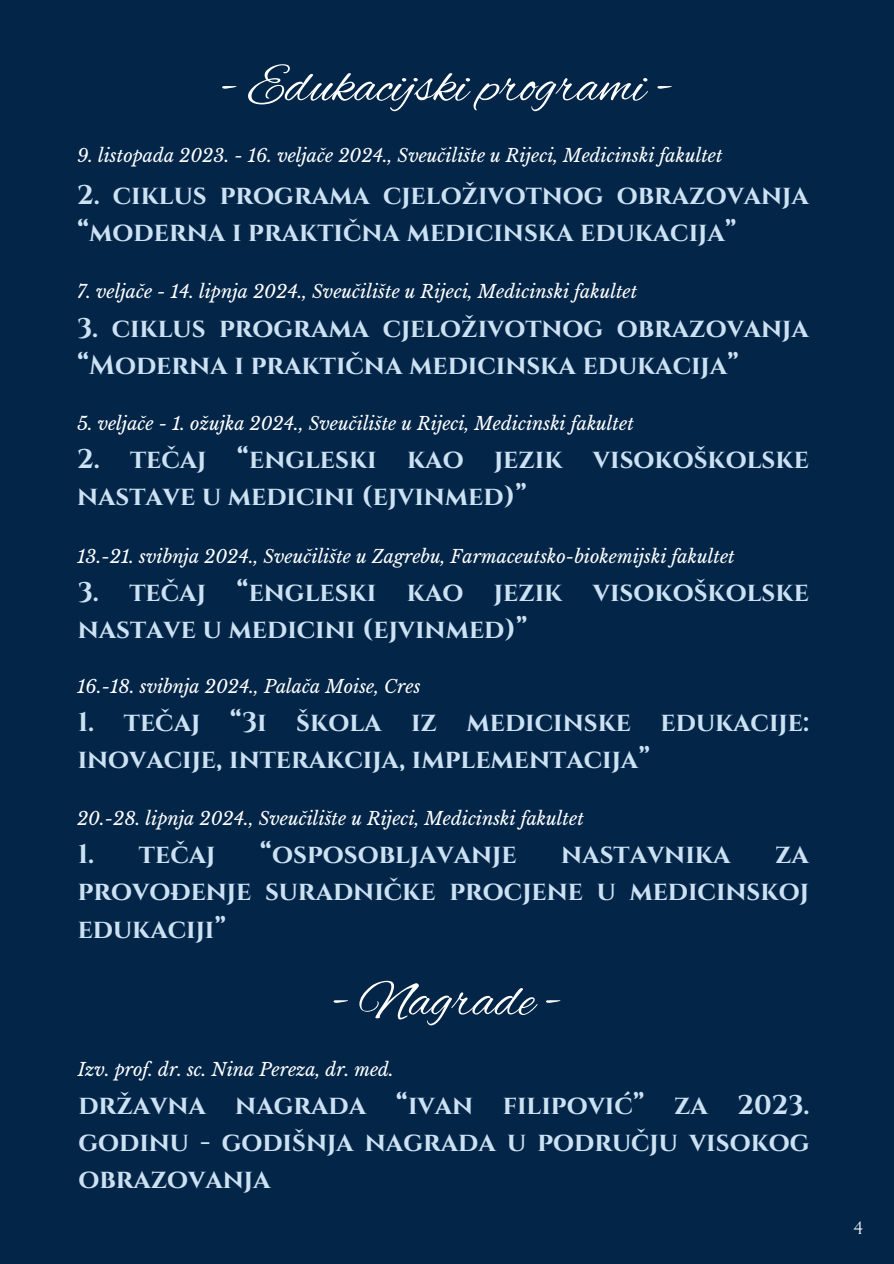
<style>
.page{position:relative;width:894px;height:1264px;background:#fff}
.page>*{position:absolute;margin:0;border:0;box-sizing:border-box;transform-origin:0 0}
.t1{font:54px "Alex Brush";color:#fff}
.t2{font:700 27px/37.2px "Cinzel";color:#cce1f2}
.t3{font:700 22.35px "Cinzel";color:#cce1f2}
.t4{font:italic 18px "Libre Baskerville";color:#fff}
.t5{font:18px "Cinzel";color:#fff}
</style>
<div class="page">
<div style="left:0;top:0;width:893px;height:1263px;background:#022548"></div>
<h1 class="t1" style="left:221px;top:56px;width:452px">- Edukacijski programi -</h1>
<h2 class="t4" style="left:77px;top:144px;width:647px">9. listopada 2023. - 16. veljače 2024., Sveučilište u Rijeci, Medicinski fakultet</h2>
<p class="t2" style="left:77px;top:177px;width:733px">2. ciklus programa cjeloživotnog obrazovanja “moderna i praktična medicinska edukacija”</p>
<h2 class="t4" style="left:77px;top:281px;width:561px">7. veljače - 14. lipnja 2024., Sveučilište u Rijeci, Medicinski fakultet</h2>
<p class="t2" style="left:77px;top:310px;width:733px">3. ciklus programa cjeloživotnog obrazovanja “Moderna i praktična medicinska edukacija”</p>
<h2 class="t4" style="left:77px;top:413px;width:558px">5. veljače - 1. ožujka 2024., Sveučilište u Rijeci, Medicinski fakultet</h2>
<p class="t2" style="left:77px;top:441px;width:733px">2. tečaj “engleski kao jezik visokoškolske nastave u medicini (ejvinmed)”</p>
<h2 class="t4" style="left:77px;top:545px;width:659px">13.-21. svibnja 2024., Sveučilište u Zagrebu, Farmaceutsko-biokemijski fakultet</h2>
<p class="t2" style="left:78px;top:574px;width:732px">3. tečaj “engleski kao jezik visokoškolske nastave u medicini (ejvinmed)”</p>
<h2 class="t4" style="left:77px;top:675px;width:345px">16.-18. svibnja 2024., Palača Moise, Cres</h2>
<p class="t2" style="left:78px;top:704px;width:732px">1. tečaj “3i škola iz medicinske edukacije: inovacije, interakcija, implementacija”</p>
<h2 class="t4" style="left:77px;top:807px;width:508px">20.-28. lipnja 2024., Sveučilište u Rijeci, Medicinski fakultet</h2>
<p class="t2" style="left:78px;top:836px;width:139px">1. tečaj</p>
<p class="t2" style="left:260px;top:836px;width:258px">“osposobljavanje</p>
<p class="t2" style="left:561px;top:836px;width:171px">nastavnika</p>
<p class="t2" style="left:78px;top:836px;width:732px;text-align:justify;text-indent:697px">za provodenje suradničke procjene u medicinskoj edukaciji”</p>
<p class="t3" style="left:170px;top:878px;width:10px">-</p>
<p class="t1" style="left:332px;top:969px;width:230px">- Nagrade -</p>
<p class="t4" style="left:78px;top:1058px;width:317px">Izv. prof. dr. sc. Nina Pereza, dr. med.</p>
<h2 class="t2" style="left:78px;top:1087px;width:732px;text-align:justify">državna nagrada “ivan filipović” za 2023. godinu - godišnja nagrada u području visokog obrazovanja</h2>
<h1 class="t5" style="left:852px;top:1216px;width:12px">4</h1>
</div>
